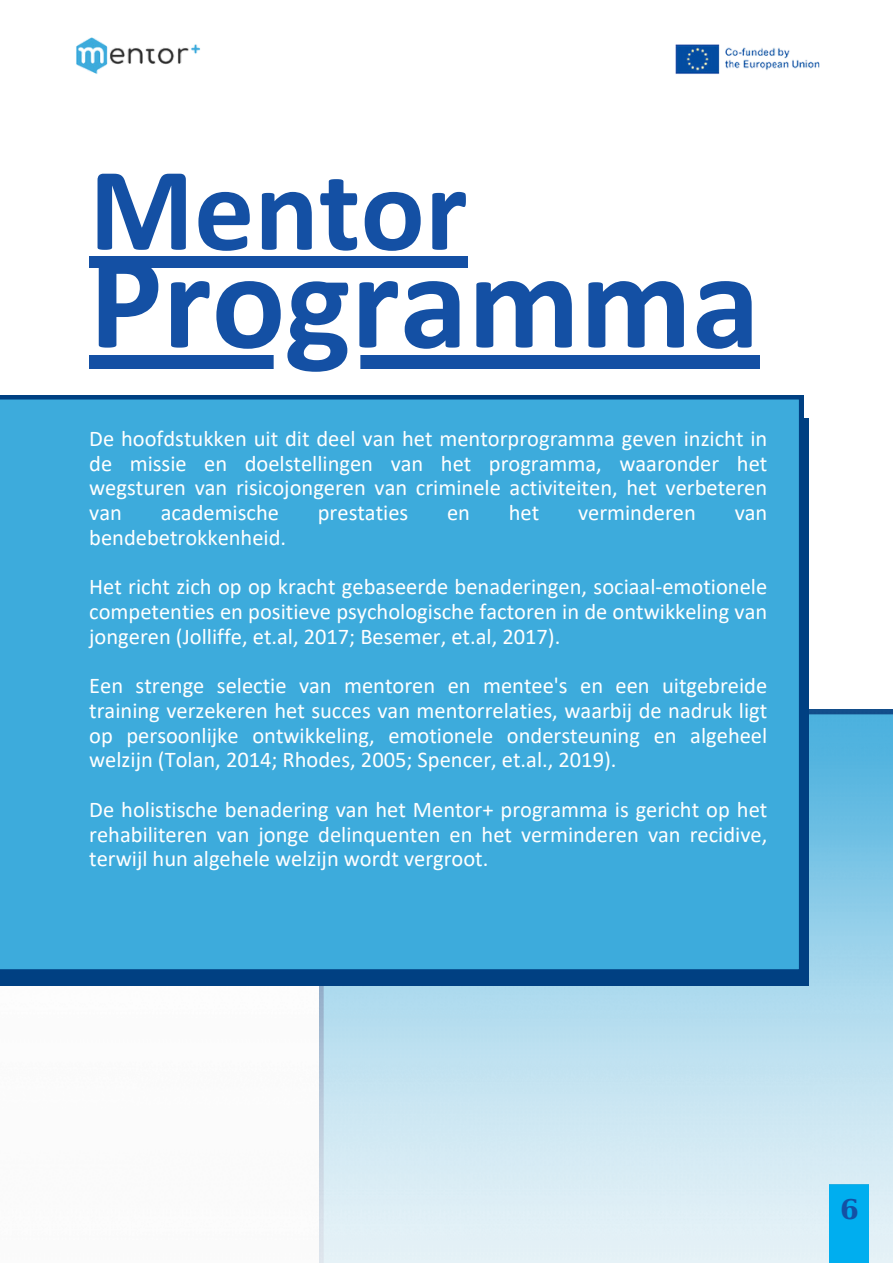
<style>
.page{position:relative;width:893px;height:1264px;background:#fff}
.page>*{position:absolute;margin:0;border:0;box-sizing:border-box;transform-origin:0 0}
.t1{font:700 137.7px "Calibri";color:#1450a4}
.t2{font:700 119.85px "Calibri";color:#1450a4}
.t3{font:700 27px "DejaVu Serif";color:#1450a4}
.t4{font:22.5px/24.8px "Calibri";color:#fff;text-align:justify}
</style>
<div class="page">
<img style="left:76px;top:37px;width:744px;height:37px">
<img style="left:0;top:614px;width:892px;height:648px">
<div style="left:0;top:418px;width:808px;height:567px;background:#004082"></div>
<div style="left:0;top:395px;width:803px;height:578px;background:#3dabdc"></div>
<div style="left:89px;top:256px;width:378px;height:11px;background:#1450a4"></div>
<div style="left:89px;top:355px;width:671px;height:13px;background:#1450a4"></div>
<div style="left:829px;top:1184px;width:39px;height:78px;background:#00aeef"></div>
<p class="t2" style="left:89px;top:159px;width:380px">Mentor</p>
<p class="t1" style="left:89px;top:244px;width:672px">Programma</p>
<p class="t4" style="left:89px;top:428px;width:679px">De hoofdstukken uit dit deel van het mentorprogramma geven inzicht in de missie en doelstellingen van het programma, waaronder het wegsturen van risicojongeren van criminele activiteiten, het verbeteren van</p>
<p class="t4" style="left:161px;top:502px;width:120px">academische</p>
<p class="t4" style="left:318px;top:502px;width:92px">prestaties</p>
<p class="t4" style="left:447px;top:502px;width:24px">en</p>
<p class="t4" style="left:508px;top:502px;width:32px">het</p>
<p class="t4" style="left:578px;top:502px;width:119px">verminderen</p>
<p class="t4" style="left:734px;top:502px;width:34px">van</p>
<p class="t4" style="left:89px;top:526px;width:198px">bendebetrokkenheid.</p>
<p class="t4" style="left:89px;top:576px;width:679px">Het richt zich op op kracht gebaseerde benaderingen, sociaal-emotionele competenties en positieve psychologische factoren in de ontwikkeling van jongeren (Jolliffe, et.al, 2017; Besemer, et.al, 2017).</p>
<p class="t4" style="left:89px;top:675px;width:679px">Een strenge selectie van mentoren en mentee's en een uitgebreide training verzekeren het succes van mentorrelaties, waarbij de nadruk ligt op persoonlijke ontwikkeling, emotionele ondersteuning en algeheel welzijn (Tolan, 2014; Rhodes, 2005; Spencer, et.al., 2019).</p>
<p class="t4" style="left:89px;top:799px;width:679px">De holistische benadering van het Mentor+ programma is gericht op het rehabiliteren van jonge delinquenten en het verminderen van recidive, terwijl hun algehele welzijn wordt vergroot.</p>
<p class="t3" style="left:840px;top:1193px;width:20px">6</p>
</div>
